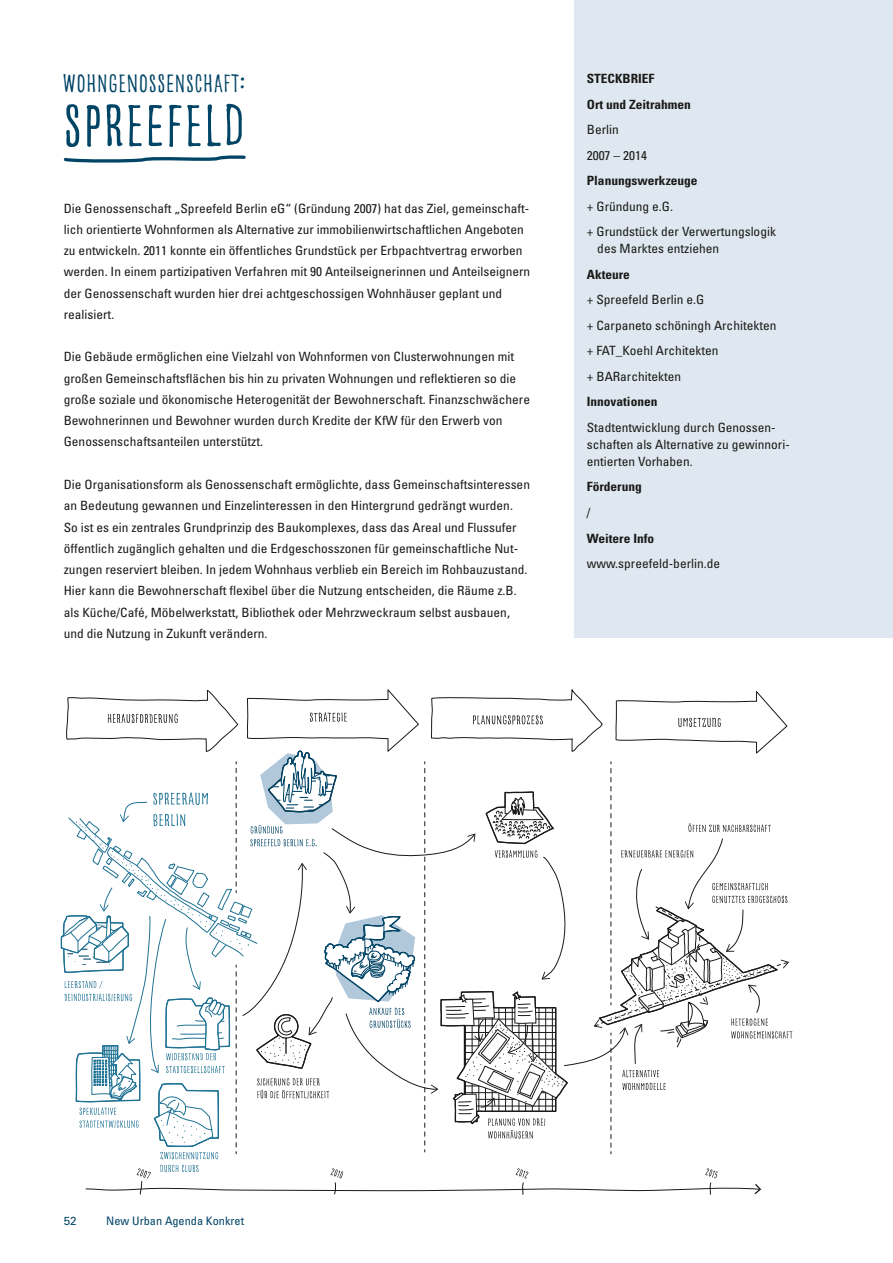
<style>
.page{position:relative;width:893px;height:1263px;background:#fff}
.page>*{position:absolute;margin:0;border:0;box-sizing:border-box;transform-origin:0 0}
.DE___head_4_gl_42pt{font:63px "Goodlife Sans Condensed";color:#046}
.DE___head_4_gl_42pt-2{font:27px "Goodlife Sans Condensed";color:#046}
.DE___copy{font:condensed 12.75px/21.3px "Univers LT Std";color:#1a1a18;scale:1.05 1}
.DE___copy__2mm{font:condensed 12.75px/17px "Univers LT Std";color:#1a1a18;scale:1.05 1}
.DE___copy__2mm-2{font:700 condensed 12.75px "Univers LT Std";color:#1a1a18;scale:1.05 1}
.DE___head_5_steckbri{font:700 condensed 12.75px "Univers LT Std";color:#1a1a18;scale:1.05 1}
.t1{font:condensed 11.7px "Univers LT Std";color:#046;scale:1.05 1}
.t2{font:11.7px "Univers LT Std";color:#046}
</style>
<div class="page">
<div style="left:574px;top:0;width:319px;height:638px;background:#dfe8f0"></div>
<svg style="left:85px;top:1165px;width:676px;height:30px"></svg>
<svg style="left:60px;top:689px;width:732px;height:470px"></svg>
<svg style="left:63px;top:155px;width:183px;height:7px"></svg>
<h4 class="DE___head_4_gl_42pt-2" style="left:63px;top:68px;width:185px">WOHNGENOSSENSCHAFT:</h4>
<h4 class="DE___head_4_gl_42pt" style="left:63px;top:90px;width:185px">SPREEFELD</h4>
<p class="DE___copy" style="left:64px;top:197px;width:446px">Die Genossenschaft „Spreefeld Berlin eG“ (Gründung 2007) hat das Ziel, gemeinschaft&shy;lich orientierte Wohnformen als Alternative zur immobilienwirtschaftlichen Angeboten zu entwickeln. 2011 konnte ein öffentliches Grundstück per Erbpachtvertrag erworben werden. In einem partizipativen Verfahren mit 90 Anteilseignerinnen und Anteilseignern der Genossenschaft wurden hier drei achtgeschossigen Wohnhäuser geplant und realisiert.</p>
<p class="DE___copy" style="left:64px;top:346px;width:446px">Die Gebäude ermöglichen eine Vielzahl von Wohnformen von Clusterwohnungen mit großen Gemeinschaftsflächen bis hin zu privaten Wohnungen und reflektieren so die große soziale und ökonomische Heterogenität der Bewohnerschaft. Finanzschwächere Bewohnerinnen und Bewohner wurden durch Kredite der KfW für den Erwerb von Genossenschaftsanteilen unterstützt.</p>
<p class="DE___copy" style="left:64px;top:474px;width:446px">Die Organisationsform als Genossenschaft ermöglichte, dass Gemeinschaftsinteressen an Bedeutung gewannen und Einzelinteressen in den Hintergrund gedrängt wurden.<br>So ist es ein zentrales Grundprinzip des Baukomplexes, dass das Areal und Flussufer öffentlich zugänglich gehalten und die Erdgeschosszonen für gemeinschaftliche Nut&shy;zungen reserviert bleiben. In jedem Wohnhaus verblieb ein Bereich im Rohbauzustand.<br>Hier kann die Bewohnerschaft flexibel über die Nutzung entscheiden, die Räume z.B. als Küche/Café, Möbelwerkstatt, Bibliothek oder Mehrzweckraum selbst ausbauen, und die Nutzung in Zukunft verändern.</p>
<p class="DE___head_5_steckbri" style="left:587px;top:71px;width:66px">STECKBRIEF</p>
<p class="DE___copy__2mm-2" style="left:587px;top:96px;width:101px">Ort und Zeitrahmen</p>
<p class="DE___copy__2mm" style="left:587px;top:121px;width:32px">Berlin</p>
<p class="DE___copy__2mm" style="left:587px;top:147px;width:59px">2007 – 2014</p>
<p class="DE___copy__2mm-2" style="left:587px;top:173px;width:107px">Planungswerkzeuge</p>
<p class="DE___copy__2mm" style="left:587px;top:198px;width:84px">+ Gründung e.G.</p>
<p class="DE___copy__2mm" style="left:597px;top:223px;width:172px;text-indent:-10px">+ Grundstück der Verwertungslogik des Marktes entziehen</p>
<p class="DE___copy__2mm-2" style="left:587px;top:266px;width:43px">Akteure</p>
<p class="DE___copy__2mm" style="left:587px;top:291px;width:113px">+ Spreefeld Berlin e.G</p>
<p class="DE___copy__2mm" style="left:587px;top:317px;width:182px">+ Carpaneto schöningh Architekten</p>
<p class="DE___copy__2mm" style="left:587px;top:342px;width:127px">+ FAT_Koehl Architekten</p>
<p class="DE___copy__2mm" style="left:587px;top:368px;width:91px">+ BARarchitekten</p>
<p class="DE___copy__2mm-2" style="left:587px;top:394px;width:69px">Innovationen</p>
<p class="DE___copy__2mm" style="left:587px;top:419px;width:195px">Stadtentwicklung durch Genossen&shy;schaften als Alternative zu gewinnori&shy;entierten Vorhaben.</p>
<p class="DE___copy__2mm-2" style="left:587px;top:479px;width:54px">Förderung</p>
<p class="DE___copy__2mm" style="left:587px;top:504px;width:5px">/</p>
<p class="DE___copy__2mm-2" style="left:587px;top:530px;width:66px">Weitere Info</p>
<p class="DE___copy__2mm" style="left:587px;top:555px;width:128px">www.spreefeld-berlin.de</p>
<p class="t2" style="left:64px;top:1213px;width:15px">52</p>
<p class="t1" style="left:106px;top:1213px;width:133px">New Urban Agenda Konkret</p>
</div>
